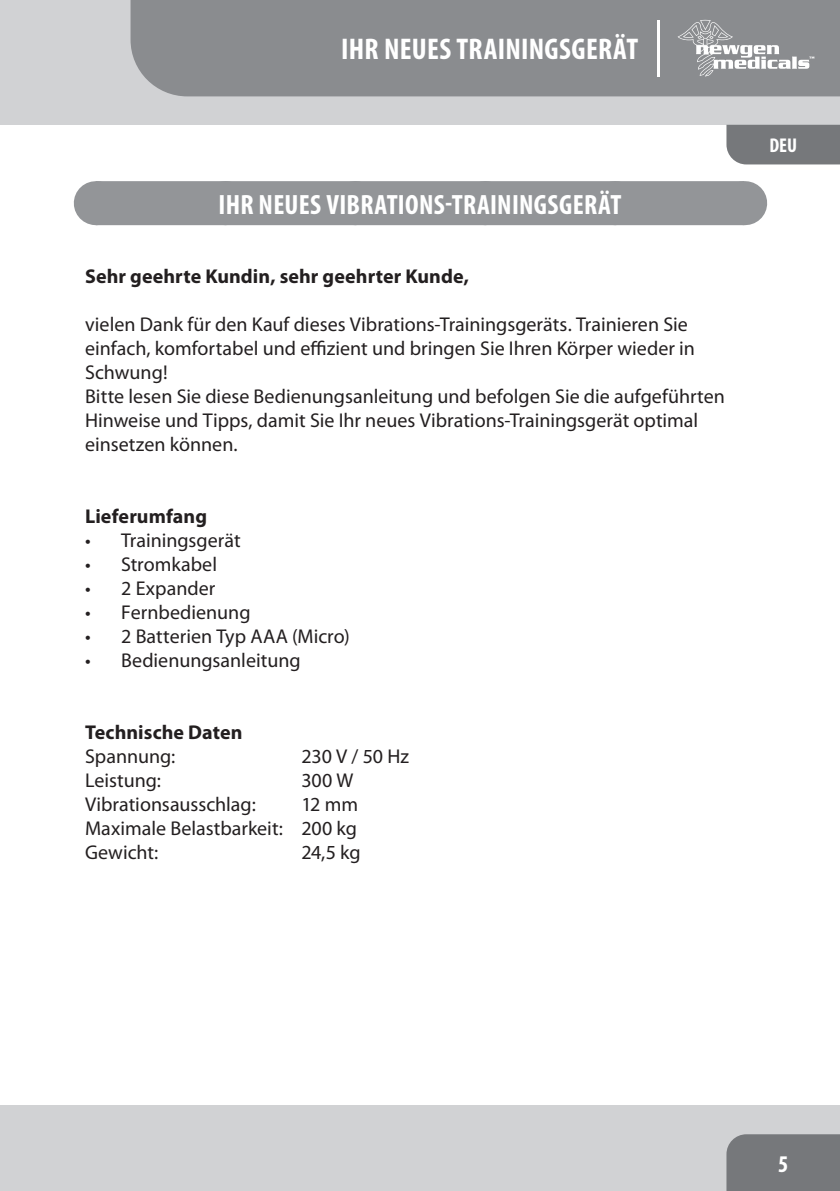
<style>
.page{position:relative;width:840px;height:1191px;background:#fff}
.page>*{position:absolute;margin:0;border:0;box-sizing:border-box;transform-origin:0 0}
.t1{font:700 condensed 30px "Myriad Pro";letter-spacing:.01em;color:#fff}
.t2{font:700 condensed 28px "Myriad Pro";letter-spacing:.01em;color:#fff}
.t3{font:700 condensed 24px "Myriad Pro";color:#fff}
.t4{font:20px/24px "Myriad Pro";color:#231f20}
.t5{font:700 20px "Myriad Pro";letter-spacing:.005em;color:#231f20}
.t6{font:700 condensed 20px "Myriad Pro";color:#fff}
</style>
<div class="page">
<div style="left:0;top:1106px;width:839px;height:85px;background:#d1d2d4"></div>
<div style="left:0;top:0;width:839px;height:125px;background:#d1d2d4"></div>
<div style="left:130px;top:0;width:709px;height:96px;background:#8a8c8f"></div>
<div style="left:726px;top:1134px;width:113px;height:57px;background:#76787b"></div>
<div style="left:726px;top:125px;width:113px;height:39px;background:#76787b"></div>
<svg style="left:677px;top:20px;width:137px;height:57px;background:#a0a2a4"></svg>
<hr style="left:656px;top:20px;width:3px;height:57px;background:#fff">
<div style="left:96px;top:181px;width:647px;height:44px;background:#939598"></div>
<svg style="left:230px;top:181px;width:449px;height:1px"></svg>
<hr style="left:743px;top:181px;width:1px;height:44px;background:#939598">
<h1 class="t1" style="left:341px;top:31px;width:298px">IHR NEUES TRAININGSGERÄT</h1>
<h2 class="t2" style="left:218px;top:187px;width:404px">IHR NEUES VIBRATIONS-TRAININGSGERÄT</h2>
<p class="t5" style="left:85px;top:263px;width:385px">Sehr geehrte Kundin, sehr geehrter Kunde,</p>
<p class="t4" style="left:85px;top:312px;width:641px">vielen Dank für den Kauf dieses Vibrations-Trainingsgeräts. Trainieren Sie einfach, komfortabel und effizient und bringen Sie Ihren Körper wieder in Schwung!<br>Bitte lesen Sie diese Bedienungsanleitung und befolgen Sie die aufgeführten Hinweise und Tipps, damit Sie Ihr neues Vibrations-Trainingsgerät optimal einsetzen können.</p>
<p class="t5" style="left:85px;top:503px;width:123px">Lieferumfang</p>
<p class="t4" style="left:85px;top:528px;width:157px">• Trainingsgerät</p>
<p class="t4" style="left:85px;top:552px;width:133px">• Stromkabel</p>
<p class="t4" style="left:85px;top:576px;width:132px">• 2 Expander</p>
<p class="t4" style="left:85px;top:600px;width:167px">• Fernbedienung</p>
<p class="t4" style="left:85px;top:624px;width:266px">• 2 Batterien Typ AAA (Micro)</p>
<p class="t4" style="left:85px;top:648px;width:217px">• Bedienungsanleitung</p>
<p class="t5" style="left:85px;top:719px;width:159px">Technische Daten</p>
<p class="t4" style="left:85px;top:744px;width:92px">Spannung:</p>
<p class="t4" style="left:301px;top:744px;width:109px">230 V / 50 Hz</p>
<p class="t4" style="left:85px;top:768px;width:77px">Leistung:</p>
<p class="t4" style="left:301px;top:768px;width:54px">300 W</p>
<p class="t4" style="left:85px;top:792px;width:172px">Vibrationsausschlag:</p>
<p class="t4" style="left:85px;top:792px;width:274px;text-align:justify;text-indent:216px">12 mm Maximale Belastbarkeit: 200 kg Gewicht:</p>
<p class="t4" style="left:301px;top:840px;width:61px">24,5 kg</p>
<p class="t6" style="left:769px;top:133px;width:29px">DEU</p>
<p class="t3" style="left:777px;top:1148px;width:12px">5</p>
</div>
